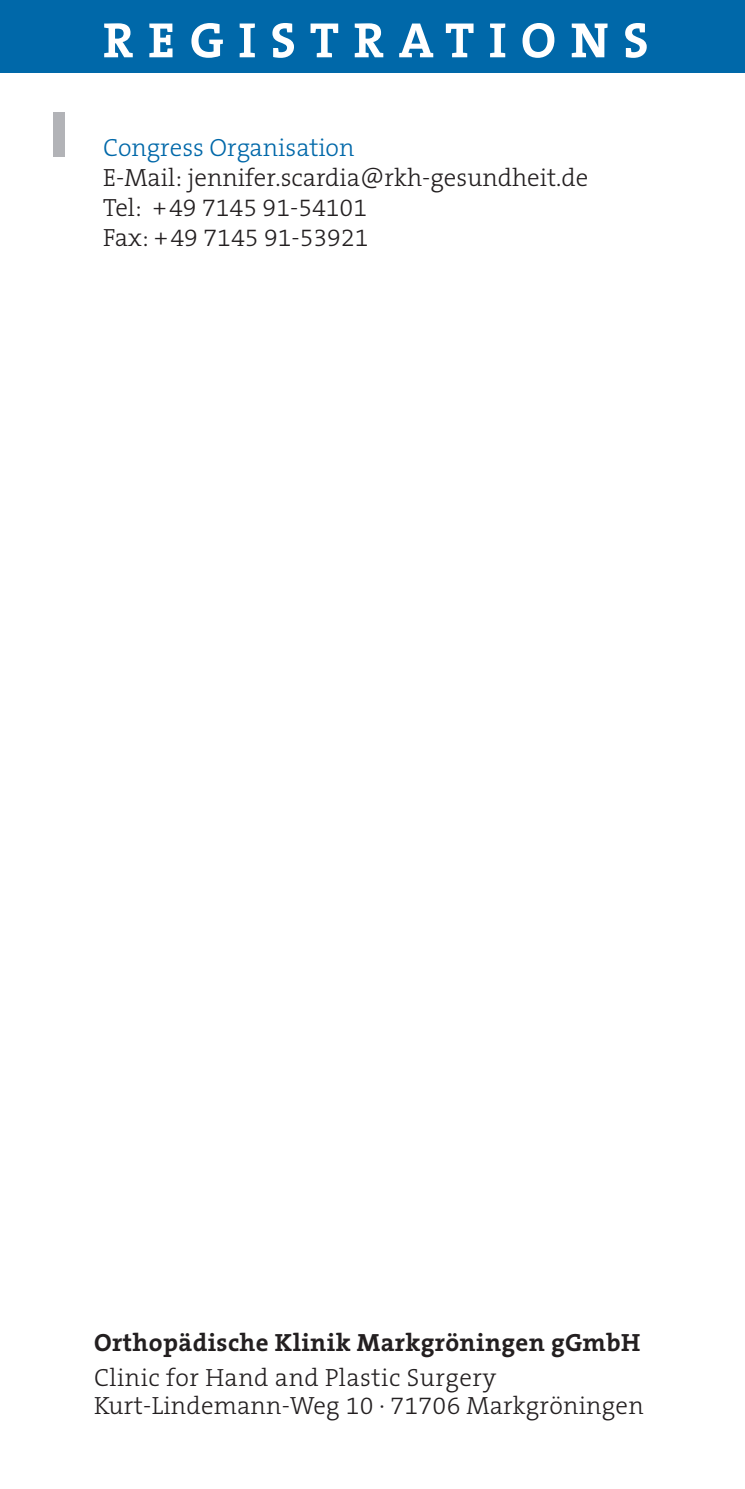
<style>
.page{position:relative;width:745px;height:1489px;background:#fff}
.page>*{position:absolute;margin:0;border:0;box-sizing:border-box;transform-origin:0 0}
.t1{font:700 50px "The Serif B7";letter-spacing:.29em;color:#fff}
.t2{font:300 25px/30px "The Serif B3";color:#231f20}
.t3{font:700 25px "The Serif B7";letter-spacing:.015em;color:#231f20}
.t4{font:300 25px "The Serif B3";color:#0068a9}
</style>
<div class="page">
<div style="left:53px;top:112px;width:12px;height:45px;background:#b2b3b7"></div>
<div style="left:0;top:0;width:744px;height:73px;background:#0068a9"></div>
<h1 class="t1" style="left:103px;top:14px;width:546px">REGISTRATIONS</h1>
<p class="t4" style="left:103px;top:134px;width:253px">Congress Organisation</p>
<p class="t2" style="left:103px;top:163px;width:486px">E-Mail: jennifer.scardia@rkh-gesundheit.de<br>Tel: +49 7145 91-54101<br>Fax: +49 7145 91-53921</p>
<p class="t3" style="left:94px;top:1329px;width:547px">Orthopädische Klinik Markgröningen gGmbH</p>
<p class="t2" style="left:94px;top:1364px;width:550px;line-height:27.5px">Clinic for Hand and Plastic Surgery<br>Kurt-Lindemann-Weg 10 · 71706 Markgröningen</p>
</div>
